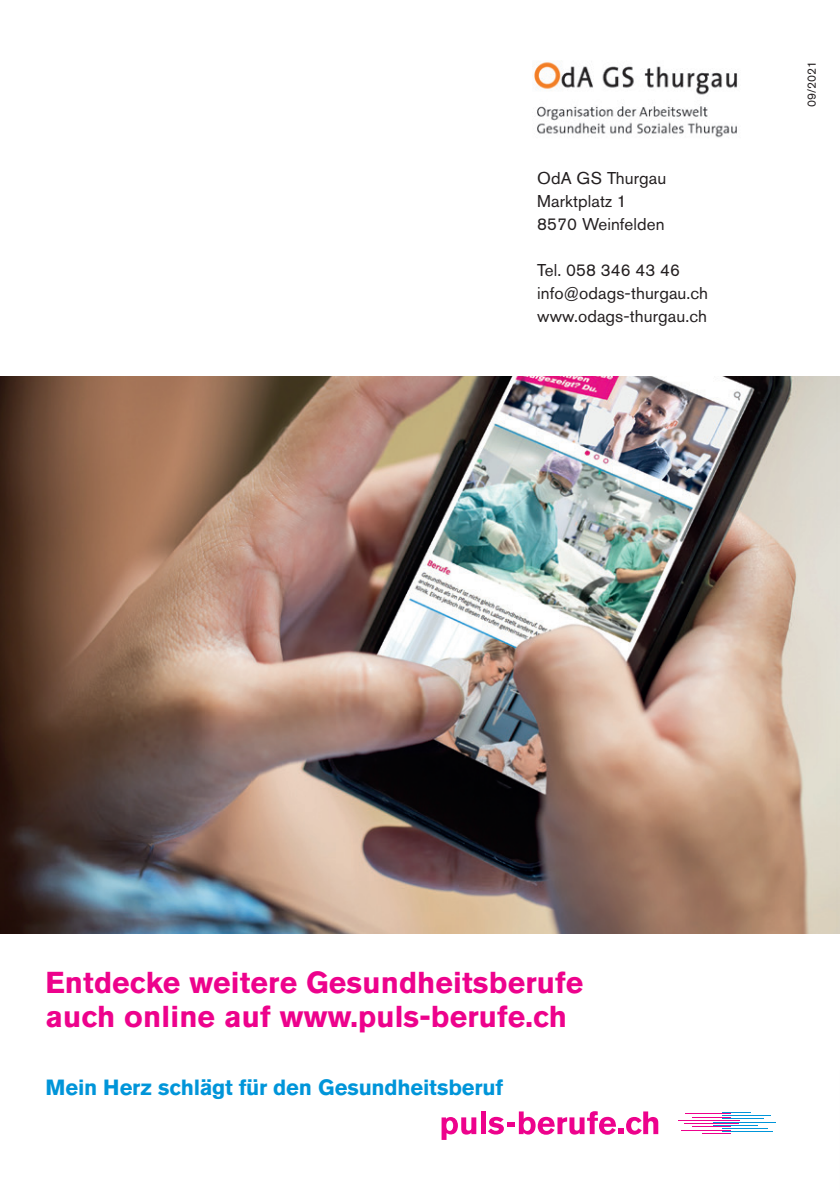
<style>
.page{position:relative;width:840px;height:1191px;background:#fff}
.page>*{position:absolute;margin:0;border:0;box-sizing:border-box;transform-origin:0 0}
.t1{font:700 30px/34px "Akzidenz Grotesk BQ";letter-spacing:.005em;color:#ed028c}
.t2{font:700 21.8px "Akzidenz Grotesk BQ";letter-spacing:-.01em;color:#0095d9}
.t3{font:17px/23px "Akzidenz Grotesk BQ";letter-spacing:.005em;color:#231f20}
.t4{font:12px "Akzidenz Grotesk BQ";letter-spacing:.005em;color:#231f20}
</style>
<div class="page">
<img style="left:0;top:376px;width:839px;height:557px">
<hr style="left:685px;top:1113px;width:45px;height:1px;background:#ed028c">
<hr style="left:691px;top:1116px;width:39px;height:1px;background:#ed028c">
<hr style="left:677px;top:1119px;width:62px;height:1px;background:#ed028c">
<hr style="left:684px;top:1123px;width:55px;height:1px;background:#ed028c">
<hr style="left:691px;top:1126px;width:39px;height:1px;background:#ed028c">
<hr style="left:680px;top:1129px;width:50px;height:1px;background:#ed028c">
<svg style="left:702px;top:1133px;width:28px;height:1px"></svg>
<hr style="left:721px;top:1115px;width:49px;height:1px;background:#0095d9">
<hr style="left:721px;top:1118px;width:42px;height:1px;background:#0095d9">
<hr style="left:713px;top:1121px;width:62px;height:1px;background:#0095d9">
<hr style="left:713px;top:1124px;width:44px;height:1px;background:#0095d9">
<hr style="left:721px;top:1128px;width:46px;height:1px;background:#0095d9">
<hr style="left:721px;top:1131px;width:50px;height:1px;background:#0095d9">
<svg style="left:441px;top:1117px;width:35px;height:23px"></svg>
<div style="left:480px;top:1111px;width:5px;height:23px;background:#ed028c"></div>
<svg style="left:488px;top:1116px;width:15px;height:18px"></svg>
<div style="left:506px;top:1122px;width:8px;height:5px;background:#ed028c"></div>
<svg style="left:518px;top:1111px;width:140px;height:23px"></svg>
<img style="left:533px;top:62px;width:205px;height:76px">
<p class="t3" style="left:537px;top:166px;width:130px">OdA GS Thurgau<br>Marktplatz 1<br>8570 Weinfelden</p>
<p class="t3" style="left:537px;top:258px;width:172px">Tel. 058 346 43 46 info@odags-thurgau.ch www.odags-thurgau.ch</p>
<p class="t4" style="left:803px;top:107px;width:48px;rotate:-90deg">09/2021</p>
<h1 class="t1" style="left:45px;top:965px;width:539px">Entdecke weitere Gesundheitsberufe auch online auf www.puls-berufe.ch</h1>
<p class="t2" style="left:45px;top:1075px;width:459px">Mein Herz schlägt für den Gesundheitsberuf</p>
</div>
